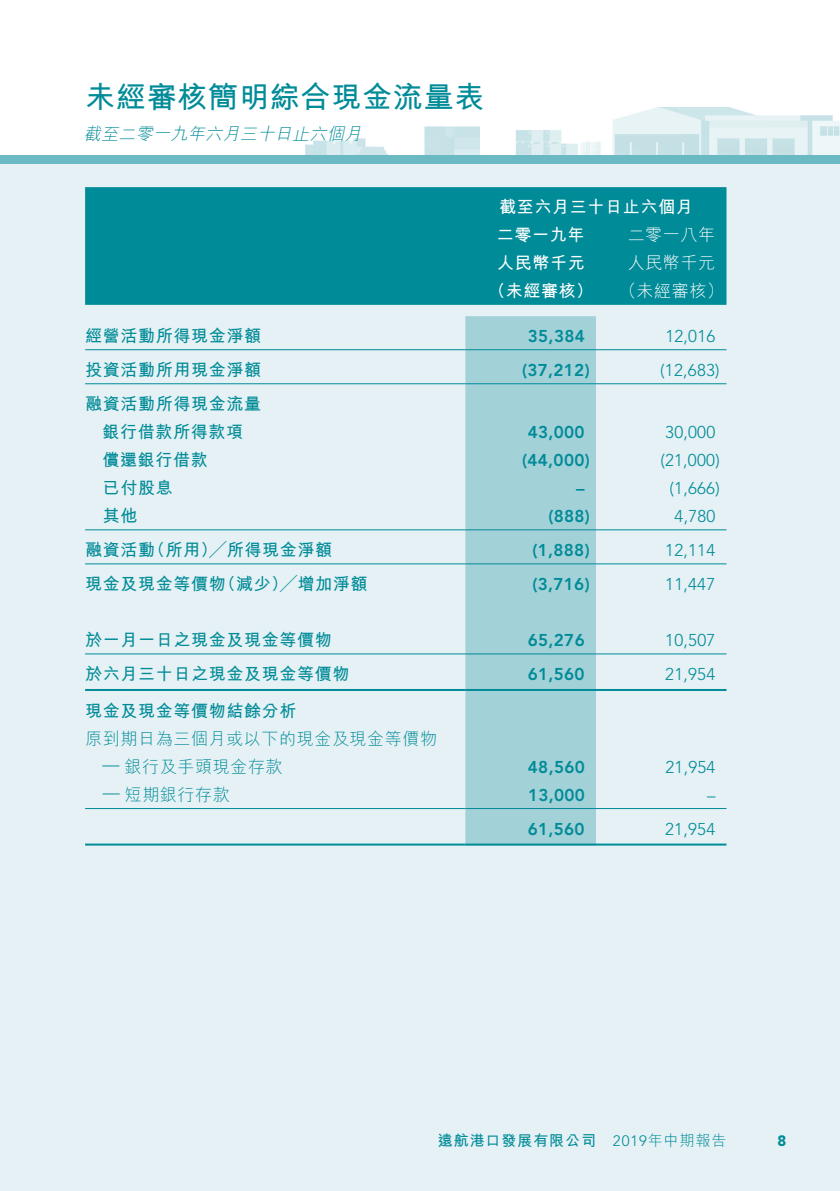
<style>
.page{position:relative;width:840px;height:1191px;background:#fff}
.page>*{position:absolute;margin:0;border:0;box-sizing:border-box;transform-origin:0 0}
.t1{font:700 30px "M Hei HK";letter-spacing:.025em;color:#008b98}
.t2{font:700 17px/34px "M Hei HK";letter-spacing:.04em;color:#008b98}
.t3{font:300 17px "Avenir LT Std";letter-spacing:.015em;color:#008b98}
.t4{font:800 17px "Avenir LT Std";letter-spacing:.02em;color:#008b98}
.t5{font:300 17px "M Hei HK";letter-spacing:.035em;color:#008b98}
.t6{font:700 17px "M Hei HK";letter-spacing:.04em;color:#fff}
.t7{font:italic 300 17px "M Hei HK";color:#008b98}
.t8{font:300 17px "M Hei HK";letter-spacing:.035em;color:#fff}
.t9{font:700 15px "M Hei HK";letter-spacing:.06em;color:#008b98}
.t10{font:300 15px "M Hei HK";letter-spacing:.06em;color:#008b98}
.t11{font:900 15px "Avenir LT Std";color:#008b98}
.s1{font-family:"Avenir LT Std"}
</style>
<div class="page">
<div style="left:0;top:157px;width:839px;height:1034px;background:#e5f1f4"></div>
<img style="left:0;top:107px;width:839px;height:49px">
<div style="left:0;top:156px;width:839px;height:8px;background:#6ab9c3"></div>
<div style="left:85px;top:187px;width:641px;height:118px;background:#008b98"></div>
<div style="left:465px;top:316px;width:130px;height:527px;background:#a3d1d8"></div>
<hr style="left:85px;top:349px;width:380px;height:1px;background:#008b98">
<hr style="left:465px;top:349px;width:130px;height:1px;background:#008b98">
<hr style="left:595px;top:349px;width:131px;height:1px;background:#008b98">
<hr style="left:85px;top:383px;width:380px;height:1px;background:#008b98">
<hr style="left:465px;top:383px;width:130px;height:1px;background:#008b98">
<hr style="left:595px;top:383px;width:131px;height:1px;background:#008b98">
<hr style="left:85px;top:529px;width:380px;height:1px;background:#008b98">
<hr style="left:465px;top:529px;width:130px;height:1px;background:#008b98">
<hr style="left:595px;top:529px;width:131px;height:1px;background:#008b98">
<hr style="left:85px;top:563px;width:380px;height:1px;background:#008b98">
<hr style="left:465px;top:563px;width:130px;height:1px;background:#008b98">
<hr style="left:595px;top:563px;width:131px;height:1px;background:#008b98">
<hr style="left:85px;top:653px;width:380px;height:1px;background:#008b98">
<hr style="left:465px;top:653px;width:130px;height:1px;background:#008b98">
<hr style="left:595px;top:653px;width:131px;height:1px;background:#008b98">
<hr style="left:85px;top:689px;width:380px;height:2px;background:#008b98">
<hr style="left:465px;top:689px;width:130px;height:2px;background:#008b98">
<hr style="left:595px;top:689px;width:131px;height:2px;background:#008b98">
<hr style="left:85px;top:808px;width:380px;height:1px;background:#008b98">
<hr style="left:465px;top:808px;width:130px;height:1px;background:#008b98">
<hr style="left:595px;top:808px;width:131px;height:1px;background:#008b98">
<hr style="left:85px;top:843px;width:380px;height:2px;background:#008b98">
<hr style="left:465px;top:843px;width:130px;height:2px;background:#008b98">
<hr style="left:595px;top:843px;width:131px;height:2px;background:#008b98">
<h1 class="t1" style="left:85px;top:75px;width:400px">未經審核簡明綜合現金流量表</h1>
<p class="t7" style="left:84px;top:125px;width:282px">截至二零一九年六月三十日止六個月</p>
<p class="t6" style="left:499px;top:194px;width:195px">截至六月三十日止六個月</p>
<p class="t8" style="left:627px;top:226px;width:89px">二零一八年</p>
<p class="t6" style="left:496px;top:222px;width:89px">二零一九年</p>
<p class="t6" style="left:496px;top:250px;width:89px">人民幣千元</p>
<p class="t8" style="left:627px;top:254px;width:89px">人民幣千元</p>
<p class="t6" style="left:488px;top:278px;width:106px">（未經審核）</p>
<p class="t8" style="left:619px;top:282px;width:106px">（未經審核(</p>
<p class="t2" style="left:85px;top:317px;width:177px">經營活動所得現金淨額</p>
<p class="t4" style="left:527px;top:326px;width:58px">35,384</p>
<p class="t3" style="left:665px;top:326px;width:51px">12,016</p>
<p class="t2" style="left:85px;top:351px;width:177px">投資活動所用現金淨額融資活動所得現金流量</p>
<p class="t4" style="left:521px;top:360px;width:69px">)37,212(</p>
<p class="t3" style="left:659px;top:360px;width:61px">)12,683(</p>
<p class="t2" style="left:102px;top:413px;width:142px">銀行借款所得款項</p>
<p class="t4" style="left:527px;top:422px;width:58px">43,000</p>
<p class="t3" style="left:664px;top:422px;width:51px">30,000</p>
<p class="t2" style="left:102px;top:441px;width:107px">償還銀行借款</p>
<p class="t4" style="left:522px;top:450px;width:69px">)44,000(</p>
<p class="t3" style="left:660px;top:450px;width:61px">)21,000(</p>
<p class="t2" style="left:103px;top:469px;width:71px">已付股息</p>
<p class="t4" style="left:576px;top:478px;width:10px">–</p>
<p class="t3" style="left:669px;top:478px;width:52px">)1,666(</p>
<p class="t2" style="left:103px;top:497px;width:36px">其他</p>
<p class="t4" style="left:548px;top:506px;width:43px">)888(</p>
<p class="t3" style="left:674px;top:506px;width:42px">4,780</p>
<p class="t2" style="left:148px;top:531px;width:185px">（所用）╱所得現金淨額</p>
<p class="t2" style="left:85px;top:531px;width:71px">融資活動</p>
<p class="t4" style="left:532px;top:540px;width:59px">)1,888(</p>
<p class="t3" style="left:664px;top:540px;width:51px">12,114</p>
<p class="t2" style="left:219px;top:565px;width:150px">（減少）╱增加淨額</p>
<p class="t2" style="left:85px;top:565px;width:142px">現金及現金等價物</p>
<p class="t4" style="left:532px;top:574px;width:59px">)3,716(</p>
<p class="t3" style="left:664px;top:574px;width:51px">11,447</p>
<p class="t2" style="left:85px;top:621px;width:248px">於一月一日之現金及現金等價物</p>
<p class="t4" style="left:527px;top:630px;width:58px">65,276</p>
<p class="t3" style="left:665px;top:630px;width:51px">10,507</p>
<p class="t2" style="left:85px;top:654px;width:266px;line-height:36.6px">於六月三十日之現金及現金等價物現金及現金等價物結餘分析</p>
<p class="t5" style="left:85px;top:730px;width:353px">原到期日為三個月或以下的現金及現金等價物</p>
<p class="t4" style="left:527px;top:664px;width:58px">61,560</p>
<p class="t3" style="left:664px;top:664px;width:51px">21,954</p>
<p class="t5" style="left:124px;top:758px;width:159px">銀行及手頭現金存款</p>
<p class="t3" style="left:102px;top:754px;width:18px">—</p>
<p class="t4" style="left:527px;top:757px;width:58px">48,560</p>
<p class="t3" style="left:665px;top:757px;width:51px">21,954</p>
<p class="t5" style="left:125px;top:786px;width:107px">短期銀行存款</p>
<p class="t3" style="left:103px;top:782px;width:18px">—</p>
<p class="t4" style="left:527px;top:785px;width:58px">13,000</p>
<p class="t3" style="left:706px;top:785px;width:10px">–</p>
<p class="t4" style="left:527px;top:819px;width:58px">61,560</p>
<p class="t3" style="left:664px;top:819px;width:51px">21,954</p>
<p class="t9" style="left:437px;top:1129px;width:160px">遠航港口發展有限公司</p>
<p class="t10" style="left:612px;top:1132px;width:115px"><span class="s1">2019</span>年中期報告</p>
<p class="t11" style="left:777px;top:1131px;width:10px">8</p>
</div>
